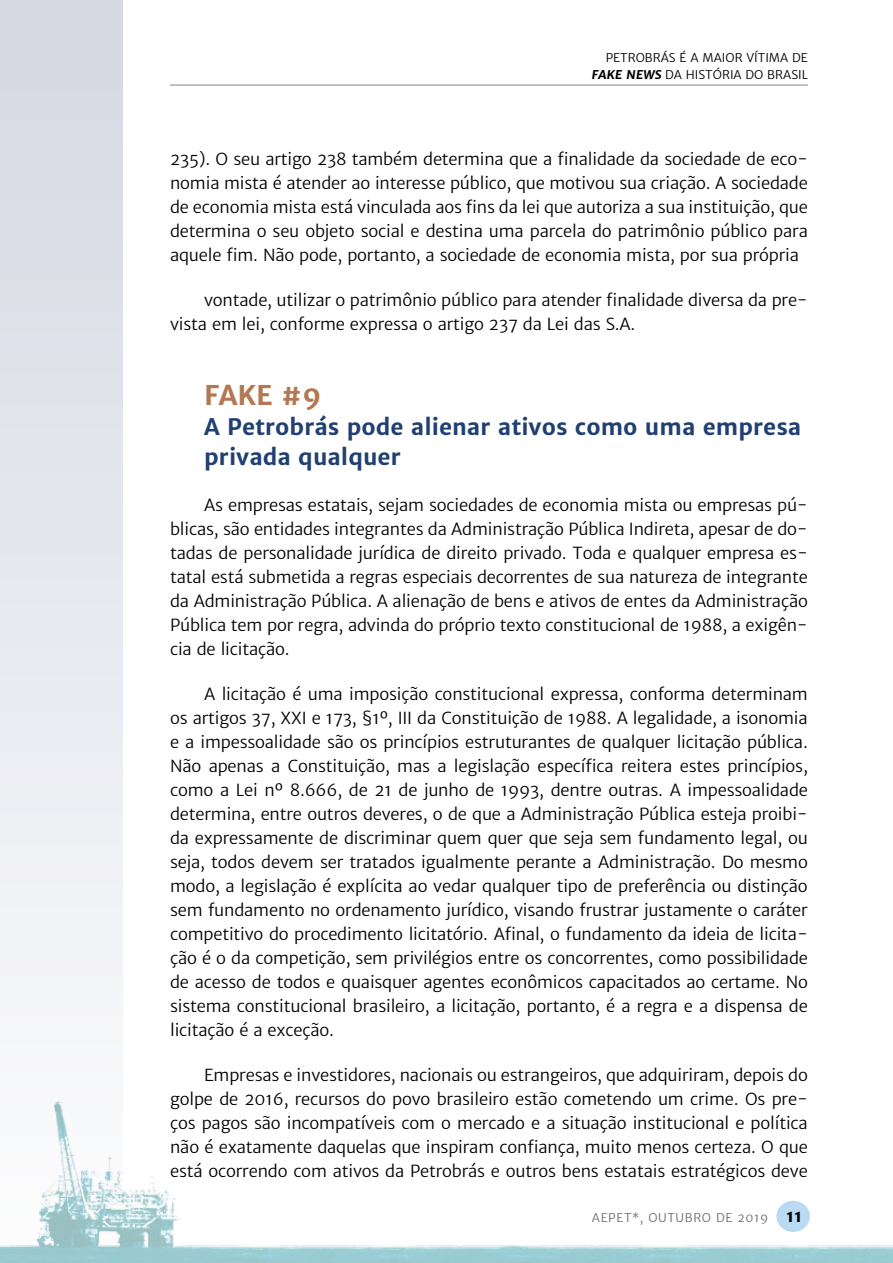
<style>
.page{position:relative;width:893px;height:1263px;background:#fff}
.page>*{position:absolute;margin:0;border:0;box-sizing:border-box;transform-origin:0 0}
.t1{font:700 27px "Merriweather Sans";color:#b37851}
.t2{font:700 22.5px/30px "Merriweather Sans";color:#214071}
.t3{font:16.5px/24px "Merriweather Sans";letter-spacing:-.01em;color:#000;text-align:justify}
.t4{font:12px/16.5px "Merriweather Sans";color:#000;text-align:right}
.t5{font:12px "Merriweather Sans";letter-spacing:.05em;color:#6d6e71}
.s1{font-weight:700}
.s2{font-weight:700;font-size:16.5px;color:#000}
</style>
<div class="page">
<svg style="left:0;top:0;width:122px;height:1002px;fill:#e5e6ed"></svg>
<img style="left:0;top:1100px;width:893px;height:163px">
<hr style="left:170px;top:85px;width:638px;height:1px;background:#808285">
<p class="t4" style="left:591px;top:50px;width:218px">ás é a maior vítima de<br><span class="s1">fake news</span> da História do Brasil</p>
<p class="t4" style="left:606px;top:50px;width:17px">Petrobr</p>
<p class="t3" style="left:170px;top:147px;width:639px">235). O seu artigo 238 também determina que a finalidade da sociedade de eco&shy;nomia mista é atender ao interesse público, que motivou sua criação. A sociedade de economia mista está vinculada aos fins da lei que autoriza a sua instituição, que determina o seu objeto social e destina uma parcela do patrimônio público para aquele fim. Não pode, portanto, a sociedade de economia mista, por sua própria</p>
<p class="t3" style="left:170px;top:288px;width:639px;text-indent:34px">vontade, utilizar o patrimônio público para atender finalidade diversa da pre&shy;vista em lei, conforme expressa o artigo 237 da Lei das S.A.</p>
<h1 class="t1" style="left:204px;top:379px;width:119px">FAKE #9</h1>
<h2 class="t2" style="left:204px;top:412px;width:599px">A Petrobrás pode alienar ativos como uma empresa privada qualquer</h2>
<p class="t3" style="left:170px;top:493px;width:639px;text-indent:34px">As empresas estatais, sejam sociedades de economia mista ou empresas pú&shy;blicas, são entidades integrantes da Administração Pública Indireta, apesar de do&shy;tadas de personalidade jurídica de direito privado. Toda e qualquer empresa es&shy;tatal está submetida a regras especiais decorrentes de sua natureza de integrante da Administração Pública. A alienação de bens e ativos de entes da Administração Pública tem por regra, advinda do próprio texto constitucional de 1988, a exigên&shy;cia de licitação.</p>
<p class="t3" style="left:170px;top:682px;width:639px;text-indent:34px">A licitação é uma imposição constitucional expressa, conforma determinam os artigos 37, XXI e 173, §1º, III da Constituição de 1988. A legalidade, a isonomia e a impessoalidade são os princípios estruturantes de qualquer licitação pública.<br>Não apenas a Constituição, mas a legislação específica reitera estes princípios, como a Lei nº 8.666, de 21 de junho de 1993, dentre outras. A impessoalidade determina, entre outros deveres, o de que a Administração Pública esteja proibi&shy;da expressamente de discriminar quem quer que seja sem fundamento legal, ou seja, todos devem ser tratados igualmente perante a Administração. Do mesmo modo, a legislação é explícita ao vedar qualquer tipo de preferência ou distinção sem fundamento no ordenamento jurídico, visando frustrar justamente o caráter competitivo do procedimento licitatório. Afinal, o fundamento da ideia de licita&shy;ção é o da competição, sem privilégios entre os concorrentes, como possibilidade de acesso de todos e quaisquer agentes econômicos capacitados ao certame. No sistema constitucional brasileiro, a licitação, portanto, é a regra e a dispensa de licitação é a exceção.</p>
<p class="t3" style="left:170px;top:1063px;width:639px;text-indent:34px">Empresas e investidores, nacionais ou estrangeiros, que adquiriram, depois do golpe de 2016, recursos do povo brasileiro estão cometendo um crime. Os pre&shy;ços pagos são incompatíveis com o mercado e a situação institucional e política não é exatamente daquelas que inspiram confiança, muito menos certeza. O que está ocorrendo com ativos da Petrobrás e outros bens estatais estratégicos deve</p>
<p class="t5" style="left:592px;top:1211px;width:212px">AEPET*, OUTUBRO de 2019 <span class="s2">11</span></p>
</div>
